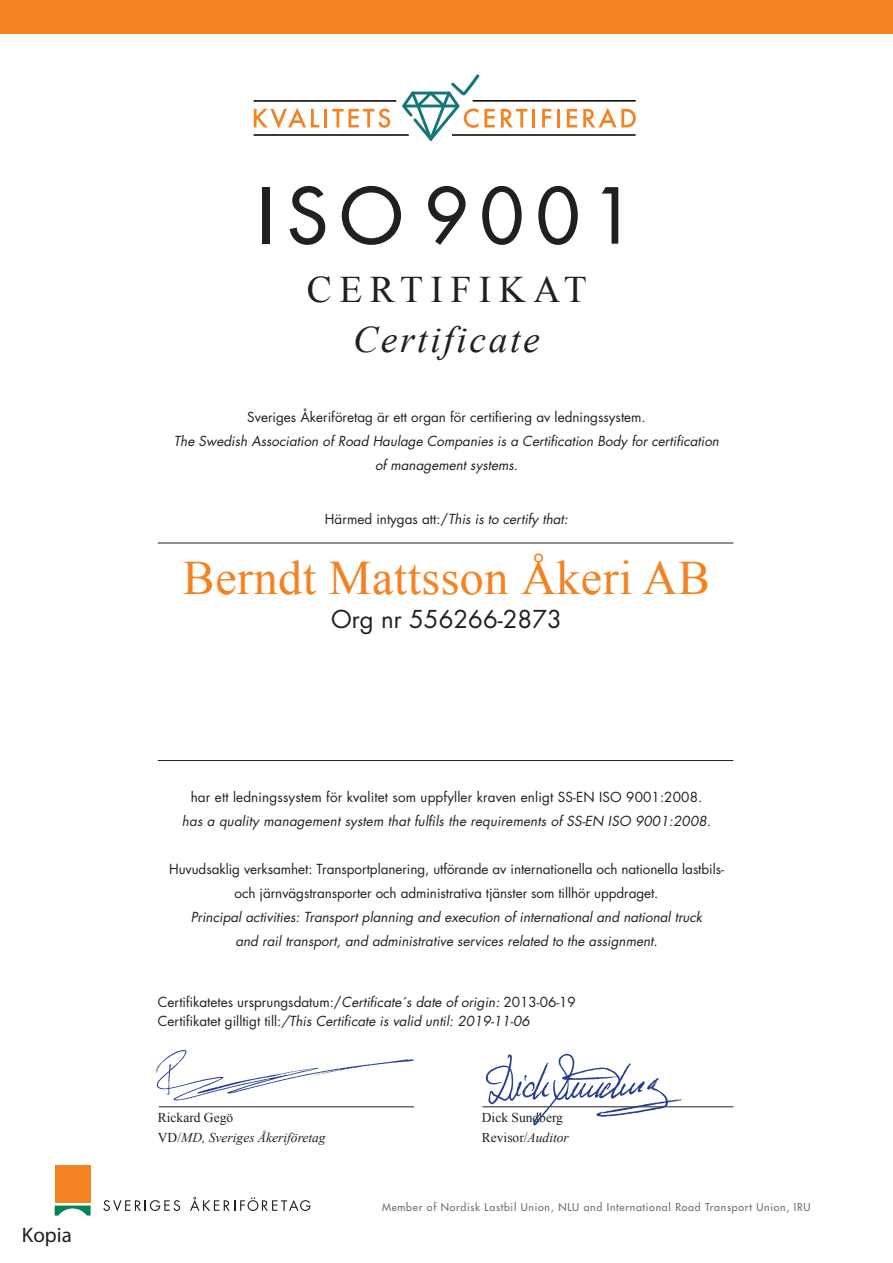
<style>
.page{position:relative;width:893px;height:1263px;background:#fff}
.page>*{position:absolute;margin:0;border:0;box-sizing:border-box;transform-origin:0 0}
.t1{font:500 75px "Futura Std";letter-spacing:.17em;color:#231f20}
.t2{font:48px "Times New Roman";letter-spacing:.01em;color:#f58220}
.t3{font:italic 37.5px "Times New Roman";letter-spacing:.07em;color:#231f20}
.t4{font:37.5px "Times New Roman";letter-spacing:.2em;color:#231f20}
.t5{font:24px "Futura Std";color:#231f20}
.t6{font:21px "Myriad Pro";color:#231f20}
.t7{font:italic 13.5px "Futura Std";color:#231f20}
.t8{font:13.5px "Futura Std";color:#231f20}
.t9{font:13.5px "Times New Roman";color:#231f20}
.t10{font:italic 13.5px "Times New Roman";color:#231f20}
.t11{font:500 10.5px "Futura Std";letter-spacing:.07em;color:#6c6d70}
.s1{font-style:normal}
.s2{font-style:italic}
</style>
<div class="page">
<div style="left:0;top:0;width:893px;height:34px;background:#f58220"></div>
<hr style="left:158px;top:543px;width:575px;height:1px;background:#231f20">
<hr style="left:159px;top:1106px;width:255px;height:1px;background:#231f20">
<hr style="left:482px;top:1106px;width:251px;height:1px;background:#231f20">
<div style="left:55px;top:1165px;width:36px;height:38px;background:#f58220"></div>
<svg style="left:55px;top:1205px;width:36px;height:10px"></svg>
<svg style="left:103px;top:1200px;width:77px;height:11px"></svg>
<svg style="left:190px;top:1197px;width:120px;height:14px"></svg>
<hr style="left:158px;top:760px;width:575px;height:1px;background:#231f20">
<img style="left:156px;top:1050px;width:258px;height:51px">
<img style="left:482px;top:1053px;width:236px;height:73px">
<svg style="left:254px;top:108px;width:65px;height:21px"></svg>
<hr style="left:324px;top:109px;width:3px;height:18px;background:#f58220">
<svg style="left:332px;top:108px;width:58px;height:20px"></svg>
<svg style="left:501px;top:109px;width:26px;height:18px"></svg>
<hr style="left:532px;top:109px;width:3px;height:18px;background:#f58220">
<svg style="left:542px;top:109px;width:9px;height:18px"></svg>
<hr style="left:557px;top:109px;width:3px;height:18px;background:#f58220">
<svg style="left:567px;top:109px;width:10px;height:18px"></svg>
<svg style="left:583px;top:108px;width:53px;height:19px"></svg>
<hr style="left:254px;top:100px;width:142px;height:2px;background:#000">
<hr style="left:473px;top:100px;width:163px;height:2px;background:#000">
<hr style="left:254px;top:134px;width:155px;height:2px;background:#000">
<hr style="left:452px;top:134px;width:184px;height:2px;background:#000">
<svg style="left:402px;top:74px;width:93px;height:67px"></svg>
<p class="t6" style="left:22px;top:1221px;width:51px">Kopia</p>
<p class="t1" style="left:257px;top:169px;width:380px">ISO9001</p>
<p class="t4" style="left:307px;top:264px;width:281px">CERTIFIKAT</p>
<p class="t3" style="left:353px;top:313px;width:188px">Certificate</p>
<p class="t8" style="left:247px;top:409px;width:400px">Sveriges Åkeriföretag är ett organ för certifiering av ledningssystem.</p>
<p class="t7" style="left:174px;top:433px;width:547px">The Swedish Association of Road Haulage Companies is a Certification Body for certification</p>
<p class="t7" style="left:375px;top:457px;width:144px">of management systems.</p>
<p class="t7" style="left:325px;top:511px;width:245px"><span class="s1">Härmed intygas att:/</span>This is to certify that:</p>
<p class="t2" style="left:183px;top:545px;width:529px">Berndt Mattsson Åkeri AB</p>
<p class="t5" style="left:331px;top:604px;width:232px">Org nr 556266-2873</p>
<p class="t8" style="left:191px;top:788px;width:513px">har ett ledningssystem för kvalitet som uppfyller kraven enligt SS-EN ISO 9001:2008.</p>
<p class="t7" style="left:182px;top:812px;width:531px">has a quality management system that fulfils the requirements of SS-EN ISO 9001:2008.</p>
<p class="t8" style="left:169px;top:860px;width:556px">Huvudsaklig verksamhet: Transportplanering, utförande av internationella och nationella lastbils-</p>
<p class="t8" style="left:235px;top:884px;width:425px">och järnvägstransporter och administrativa tjänster som tillhör uppdraget.</p>
<p class="t7" style="left:191px;top:908px;width:513px">Principal activities: Transport planning and execution of international and national truck</p>
<p class="t7" style="left:235px;top:932px;width:424px">and rail transport, and administrative services related to the assignment.</p>
<p class="t8" style="left:158px;top:993px;width:419px">Certifikatetes ursprungsdatum:/<span class="s2">Certificate´s date of origin:</span> 2013-06-19</p>
<p class="t7" style="left:158px;top:1013px;width:373px"><span class="s1">Certifikatet gilltigt till:</span>/This Certificate is valid until: 2019-11-06</p>
<p class="t9" style="left:158px;top:1109px;width:77px">Rickard Gegö</p>
<p class="t9" style="left:482px;top:1109px;width:83px">Dick Sundberg</p>
<p class="t10" style="left:158px;top:1128px;width:169px"><span class="s1">VD/</span>MD, Sveriges Åkeriföretag</p>
<p class="t9" style="left:482px;top:1128px;width:89px">Revisor/<span class="s2">Auditor</span></p>
<p class="t11" style="left:382px;top:1200px;width:430px">Member of Nordisk Lastbil Union, NLU and International Road Transport Union, IRU</p>
</div>
